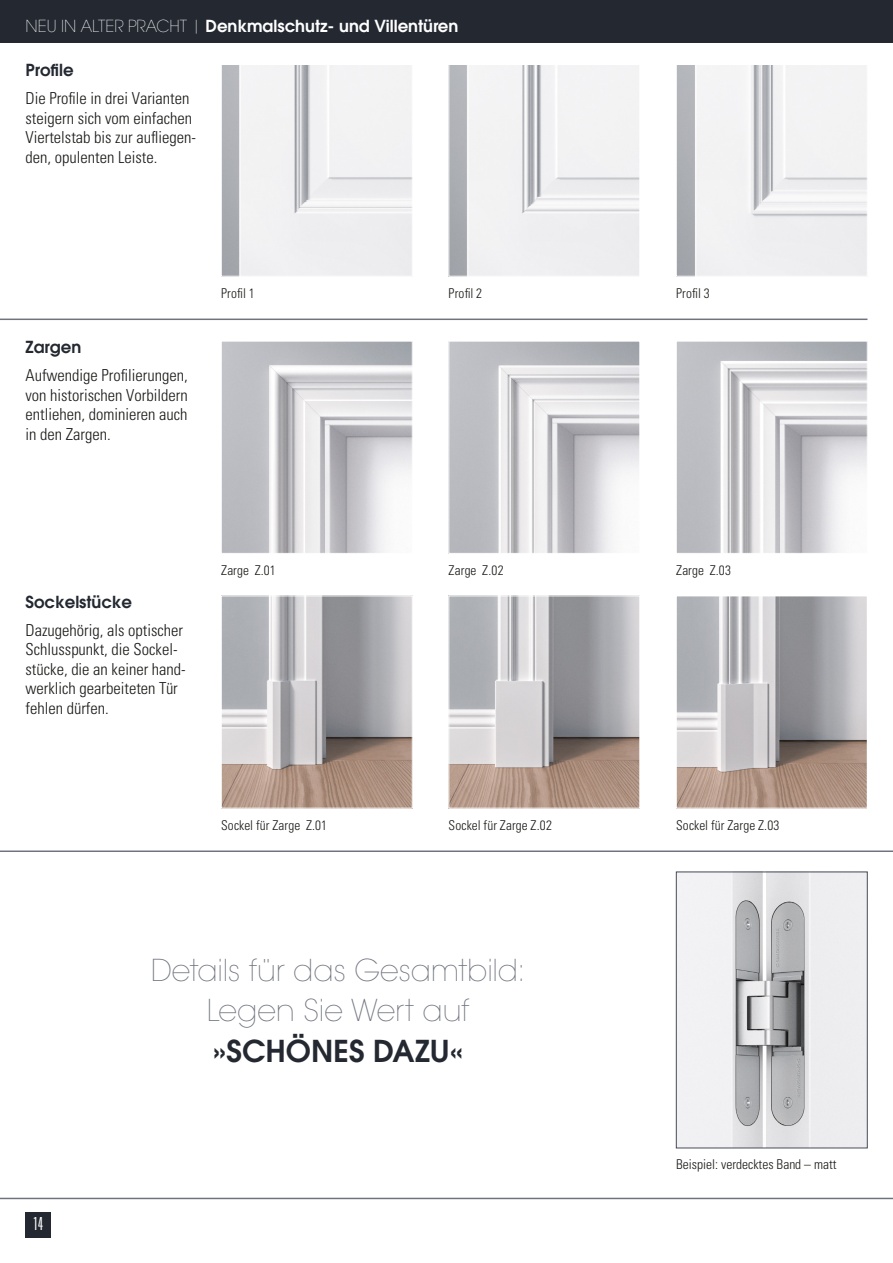
<style>
.page{position:relative;width:893px;height:1263px;background:#fff}
.page>*{position:absolute;margin:0;border:0;box-sizing:border-box;transform-origin:0 0}
.t1{font:200 30px/40.5px "ITC Avant Garde W1 G";letter-spacing:-.005em;color:#6f737e;text-align:center}
.t2{font:600 30px "ITC Avant Garde W1 G";color:#232831}
.t3{font:18px "Univers LT Pro Light Ult Cond";color:#fff}
.t4{font:300 condensed 16.5px/19.5px "Univers LT Std";color:#1a1a18}
.t5{font:600 16.5px "ITC Avant Garde W1 G";color:#fff}
.t6{font:600 16.5px "ITC Avant Garde W1 G";color:#232831}
.t7{font:300 condensed 13.5px "Univers LT Std";letter-spacing:.005em;color:#1a1a18}
.s1{font-weight:200}
</style>
<div class="page">
<div style="left:0;top:0;width:893px;height:43px;background:#232831"></div>
<div style="left:26px;top:1212px;width:25px;height:26px;background:#232831"></div>
<hr style="left:0;top:1198px;width:893px;height:1px;background:#6f737e">
<hr style="left:0;top:319px;width:867px;height:1px;background:#6f737e">
<hr style="left:0;top:850px;width:893px;height:2px;background:#6f737e">
<img style="left:223px;top:66px;width:187px;height:208px">
<div style="left:221px;top:64px;width:191px;height:212px;border:1px solid #fff"></div>
<img style="left:451px;top:66px;width:187px;height:208px">
<div style="left:449px;top:64px;width:191px;height:212px;border:1px solid #fff"></div>
<img style="left:678px;top:66px;width:187px;height:208px">
<div style="left:676px;top:64px;width:191px;height:212px;border:1px solid #fff"></div>
<img style="left:223px;top:343px;width:187px;height:209px">
<div style="left:221px;top:341px;width:191px;height:213px;border:1px solid #fff"></div>
<img style="left:451px;top:343px;width:187px;height:209px">
<div style="left:449px;top:341px;width:191px;height:213px;border:1px solid #fff"></div>
<img style="left:678px;top:343px;width:187px;height:209px">
<div style="left:676px;top:341px;width:191px;height:213px;border:1px solid #fff"></div>
<img style="left:223px;top:598px;width:187px;height:208px">
<div style="left:221px;top:596px;width:191px;height:212px;border:1px solid #fff"></div>
<img style="left:451px;top:598px;width:187px;height:208px">
<div style="left:449px;top:596px;width:191px;height:212px;border:1px solid #fff"></div>
<img style="left:678px;top:598px;width:187px;height:208px">
<div style="left:676px;top:596px;width:191px;height:212px;border:1px solid #fff"></div>
<img style="left:678px;top:874px;width:187px;height:272px">
<div style="left:676px;top:872px;width:191px;height:276px;border:1px solid #474d57"></div>
<p class="t5" style="left:26px;top:15px;width:434px"><span class="s1">NEU IN ALTER PRACHT |</span> Denkmalschutz- und Villentüren</p>
<p class="t6" style="left:26px;top:59px;width:50px">Profile</p>
<p class="t4" style="left:26px;top:88px;width:172px">Die Profile in drei Varianten steigern sich vom einfachen<br>Viertelstab bis zur aufliegen&shy;den, opulenten Leiste.</p>
<p class="t6" style="left:26px;top:336px;width:57px">Zargen</p>
<p class="t4" style="left:26px;top:366px;width:164px;text-align:justify">Aufwendige Profilierungen, von historischen Vorbildern entliehen, dominieren auch in den Zargen.</p>
<p class="t7" style="left:221px;top:285px;width:35px">Profil 1</p>
<p class="t7" style="left:449px;top:285px;width:35px">Profil 2</p>
<p class="t7" style="left:676px;top:285px;width:35px">Profil 3</p>
<p class="t6" style="left:26px;top:591px;width:108px">Sockelstücke</p>
<p class="t4" style="left:26px;top:620px;width:162px">Dazugehörig, als optischer<br>Schlusspunkt, die Sockel&shy;stücke, die an keiner hand&shy;werklich gearbeiteten Tür fehlen dürfen.</p>
<p class="t7" style="left:221px;top:562px;width:56px">Zarge Z.01</p>
<p class="t7" style="left:449px;top:562px;width:56px">Zarge Z.02</p>
<p class="t7" style="left:676px;top:562px;width:57px">Zarge Z.03</p>
<p class="t7" style="left:221px;top:817px;width:107px">Sockel für Zarge Z.01</p>
<p class="t7" style="left:449px;top:817px;width:105px">Sockel für Zarge Z.02</p>
<p class="t7" style="left:676px;top:817px;width:105px">Sockel für Zarge Z.03</p>
<p class="t3" style="left:33px;top:1213px;width:11px">0214</p>
<h1 class="t1" style="left:151px;top:949px;width:376px">Details für das Gesamtbild:<br>Legen Sie Wert auf</h1>
<h1 class="t2" style="left:213px;top:1031px;width:252px">»SCHÖNES DAZU«</h1>
<p class="t7" style="left:676px;top:1156px;width:162px">Beispiel: verdecktes Band – matt</p>
</div>
